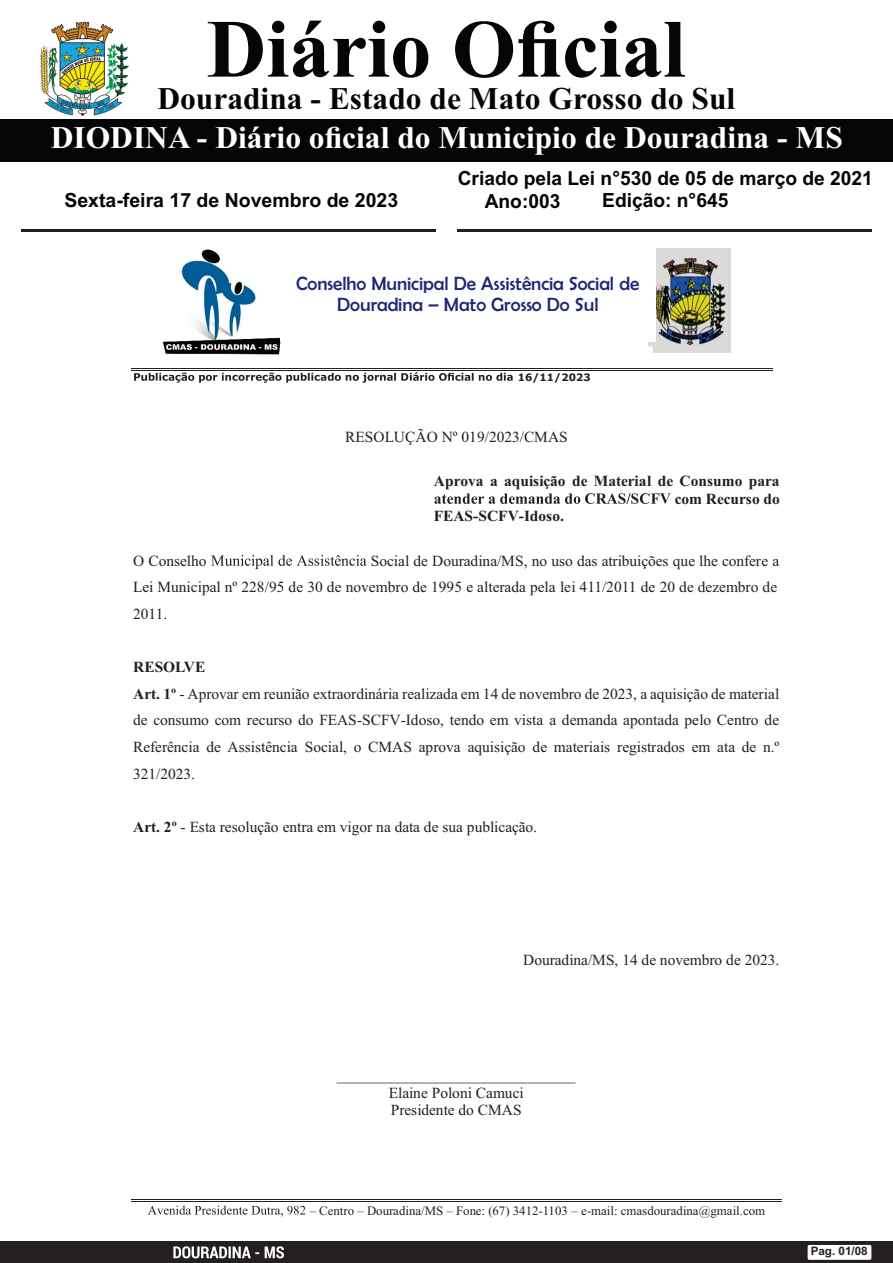
<style>
.page{position:relative;width:893px;height:1263px;background:#fff}
.page>*{position:absolute;margin:0;border:0;box-sizing:border-box;transform-origin:0 0}
.t1{font:700 82.5px "Times New Roman";color:#040504}
.t2{font:700 31.5px "Times New Roman";color:#fff}
.t3{font:700 31.5px "Times New Roman";color:#040504}
.t4{font:700 19.5px "Arial";color:#040504}
.t5{font:19.2px/21.1px "Berlin Sans FB";color:#202776;text-align:center}
.t6{font:15.45px/26.7px "Times New Roman";color:#231f20;text-align:justify}
.t7{font:700 15.45px "Times New Roman";color:#231f20}
.t8{font:12.9px "Times New Roman";color:#231f20}
.t9{font:700 11.7px "Arial";color:#231f20}
.t10{font:700 10.2px "Verdana";letter-spacing:.01em;color:#231f20}
.s1{font-weight:700}
</style>
<div class="page">
<img style="left:162px;top:249px;width:119px;height:106px">
<hr style="left:131px;top:370px;width:642px;height:1px;background:#231f20">
<hr style="left:131px;top:368px;width:642px;height:1px;background:#231f20">
<svg style="left:148px;top:1205px;width:157px;height:11px"></svg>
<hr style="left:131px;top:1199px;width:651px;height:1px;background:#231f20">
<hr style="left:131px;top:1201px;width:651px;height:1px;background:#231f20">
<img style="left:649px;top:248px;width:82px;height:104px">
<div style="left:280px;top:245px;width:376px;height:97px;background:#fff"></div>
<svg style="left:134px;top:372px;width:379px;height:11px"></svg>
<svg style="left:434px;top:493px;width:237px;height:11px"></svg>
<svg style="left:211px;top:555px;width:156px;height:14px"></svg>
<div style="left:0;top:119px;width:893px;height:42px;background:#040504"></div>
<img style="left:40px;top:21px;width:89px;height:95px">
<div style="left:0;top:1242px;width:893px;height:21px;background:#231f20"></div>
<div style="left:808px;top:1245px;width:63px;height:15px;background:#fff;border-radius:2px"></div>
<svg style="left:173px;top:1246px;width:111px;height:12px"></svg>
<hr style="left:21px;top:229px;width:415px;height:3px;background:#231f20">
<hr style="left:457px;top:229px;width:414px;height:3px;background:#231f20">
<h1 class="t1" style="left:207px;top:21px;width:480px">Diário Oficial</h1>
<h2 class="t3" style="left:157px;top:88px;width:579px">Douradina - Estado de Mato Grosso do Sul</h2>
<h2 class="t2" style="left:51px;top:126px;width:793px">DIODINA - Diário oficial do Municipio de Douradina - MS</h2>
<p class="t4" style="left:458px;top:171px;width:417px">Criado pela Lei n°530 de 05 de março de 2021</p>
<p class="t4" style="left:64px;top:193px;width:335px">Sexta-feira 17 de Novembro de 2023</p>
<p class="t4" style="left:602px;top:192px;width:128px">Edição: n°645</p>
<p class="t4" style="left:485px;top:194px;width:77px">Ano:003</p>
<p class="t5" style="left:296px;top:272px;width:345px">Conselho Municipal De Assistência Social de<br>Douradina – Mato Grosso Do Sul</p>
<p class="t10" style="left:518px;top:373px;width:75px">16/11/2023</p>
<p class="t6" style="left:345px;top:425px;width:224px">RESOLUÇÃO Nº 019/2023/CMAS</p>
<p class="t7" style="left:434px;top:476px;width:347px">Aprova a aquisição de Material de Consumo para</p>
<p class="t7" style="left:675px;top:493px;width:107px">com Recurso do</p>
<p class="t7" style="left:434px;top:511px;width:132px">FEAS-SCFV-Idoso.</p>
<p class="t6" style="left:133px;top:549px;width:648px;text-indent:238px">Social de Douradina/MS, no uso das atribuições que lhe confere a Lei Municipal nº 228/95 de 30 de novembro de 1995 e alterada pela lei 411/2011 de 20 de dezembro de 2011.</p>
<p class="t6" style="left:133px;top:549px;width:75px">O Conselho</p>
<p class="t6" style="left:133px;top:655px;width:648px;text-align:left"><span class="s1">RESOLVE<br>Art. 1º</span> - Aprovar em reunião extraordinária realizada em 14 de novembro de 2023, a aquisição de material de consumo com recurso do FEAS-SCFV-Idoso, tendo em vista a demanda apontada pelo Centro de Referência de Assistência Social, o CMAS aprova aquisição de materiais registrados em ata de n.º 321/2023.</p>
<p class="t6" style="left:133px;top:815px;width:405px"><span class="s1">Art. 2º</span> - Esta resolução entra em vigor na data de sua publicação.</p>
<p class="t6" style="left:523px;top:947px;width:258px">Douradina/MS, 14 de novembro de 2023.</p>
<p class="t6" style="left:337px;top:1067px;width:240px;line-height:17.7px;text-align:center">_______________________________<br>Elaine Poloni Camuci<br>Presidente do CMAS</p>
<p class="t8" style="left:309px;top:1205px;width:457px">– Centro – Douradina/MS – Fone: (67) 3412-1103 – e-mail: cmasdouradina@gmail.com</p>
<p class="t9" style="left:811px;top:1247px;width:59px">Pag. 01/08</p>
</div>
